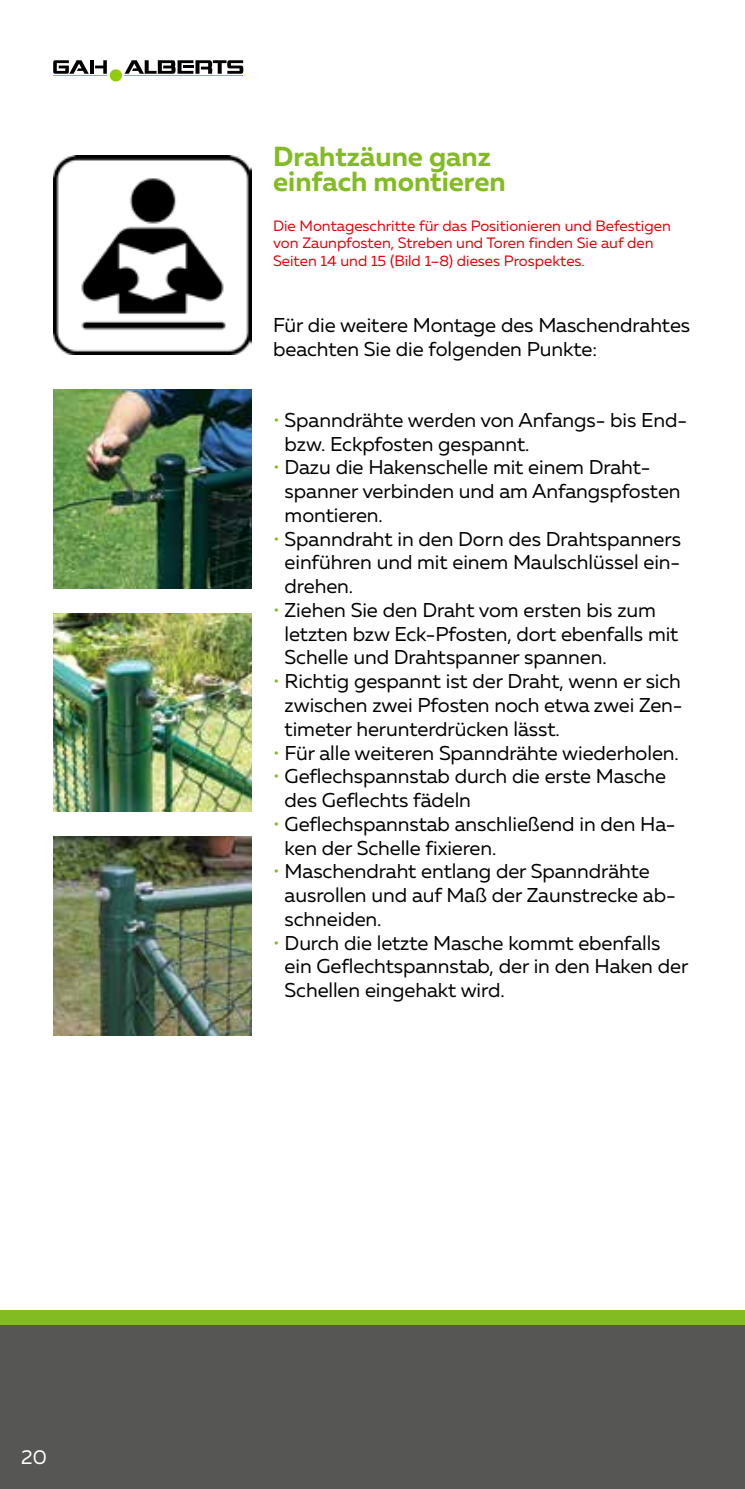
<style>
.page{position:relative;width:745px;height:1489px;background:#fff}
.page>*{position:absolute;margin:0;border:0;box-sizing:border-box;transform-origin:0 0}
.t1{font:700 27.5px/25px "Muller";color:#82bb22}
.t2{font:20px/23.8px "Muller";letter-spacing:-.005em;color:#000}
.t3{font:20px "Muller";color:#fff}
.t4{font:15px/17.5px "Muller";color:#e3000b}
.s1{color:#82bb22}
</style>
<div class="page">
<div style="left:0;top:1310px;width:744px;height:14px;background:#82bb22"></div>
<svg style="left:744px;top:1310px;width:1px;height:14px"></svg>
<div style="left:0;top:1324px;width:744px;height:164px;background:#565655"></div>
<hr style="left:744px;top:1324px;width:1px;height:164px;background:#565655">
<svg style="left:53px;top:60px;width:36px;height:14px"></svg>
<hr style="left:90px;top:60px;width:4px;height:14px;background:#000">
<svg style="left:95px;top:60px;width:12px;height:14px"></svg>
<hr style="left:124px;top:75px;width:119px;height:1px;background:#90cc07">
<hr style="left:53px;top:75px;width:54px;height:1px;background:#90cc07">
<svg style="left:124px;top:60px;width:119px;height:14px"></svg>
<div style="left:110px;top:69px;width:12px;height:12px;background:#90cc07;border-radius:50%"></div>
<img style="left:53px;top:836px;width:199px;height:199px">
<img style="left:53px;top:613px;width:199px;height:198px">
<img style="left:53px;top:390px;width:199px;height:198px">
<img style="left:53px;top:156px;width:199px;height:198px">
<p class="t3" style="left:21px;top:1444px;width:27px">20</p>
<h1 class="t1" style="left:273px;top:143px;width:234px">Drahtzäune ganz einfach montieren</h1>
<p class="t4" style="left:273px;top:216px;width:399px">Die Montageschritte für das Positionieren und Befestigen von Zaunpfosten, Streben und Toren finden Sie auf den<br>Seiten 14 und 15 (Bild 1–8) dieses Prospektes.</p>
<p class="t2" style="left:273px;top:313px;width:418px">Für die weitere Montage des Maschendrahtes beachten Sie die folgenden Punkte:</p>
<p class="t2" style="left:284px;top:408px;width:403px;text-indent:-11px"><span class="s1">•</span> Spanndrähte werden von Anfangs- bis End&shy;bzw. Eckpfosten gespannt.</p>
<p class="t2" style="left:284px;top:455px;width:397px;text-indent:-11px"><span class="s1">•</span> Dazu die Hakenschelle mit einem Draht&shy;spanner verbinden und am Anfangspfosten montieren.</p>
<p class="t2" style="left:284px;top:526px;width:397px;text-align:justify;text-indent:-11px"><span class="s1">•</span> Spanndraht in den Dorn des Drahtspanners einführen und mit einem Maulschlüssel ein&shy;drehen.</p>
<p class="t2" style="left:284px;top:598px;width:395px;text-indent:-11px"><span class="s1">•</span> Ziehen Sie den Draht vom ersten bis zum letzten bzw Eck-Pfosten, dort ebenfalls mit<br>Schelle und Drahtspanner spannen.</p>
<p class="t2" style="left:284px;top:669px;width:399px;text-align:justify;text-indent:-11px"><span class="s1">•</span> Richtig gespannt ist der Draht, wenn er sich zwischen zwei Pfosten noch etwa zwei Zen&shy;timeter herunterdrücken lässt.</p>
<p class="t2" style="left:273px;top:740px;width:407px"><span class="s1">•</span> Für alle weiteren Spanndrähte wiederholen.</p>
<p class="t2" style="left:284px;top:764px;width:383px;text-indent:-11px"><span class="s1">•</span> Geflechspannstab durch die erste Masche des Geflechts fädeln</p>
<p class="t2" style="left:284px;top:811px;width:392px;text-indent:-11px"><span class="s1">•</span> Geflechspannstab anschließend in den Ha&shy;ken der Schelle fixieren.</p>
<p class="t2" style="left:284px;top:859px;width:392px;text-indent:-11px"><span class="s1">•</span> Maschendraht entlang der Spanndrähte ausrollen und auf Maß der Zaunstrecke ab&shy;schneiden.</p>
<p class="t2" style="left:284px;top:930px;width:405px;text-indent:-11px"><span class="s1">•</span> Durch die letzte Masche kommt ebenfalls ein Geflechtspannstab, der in den Haken der<br>Schellen eingehakt wird.</p>
</div>
